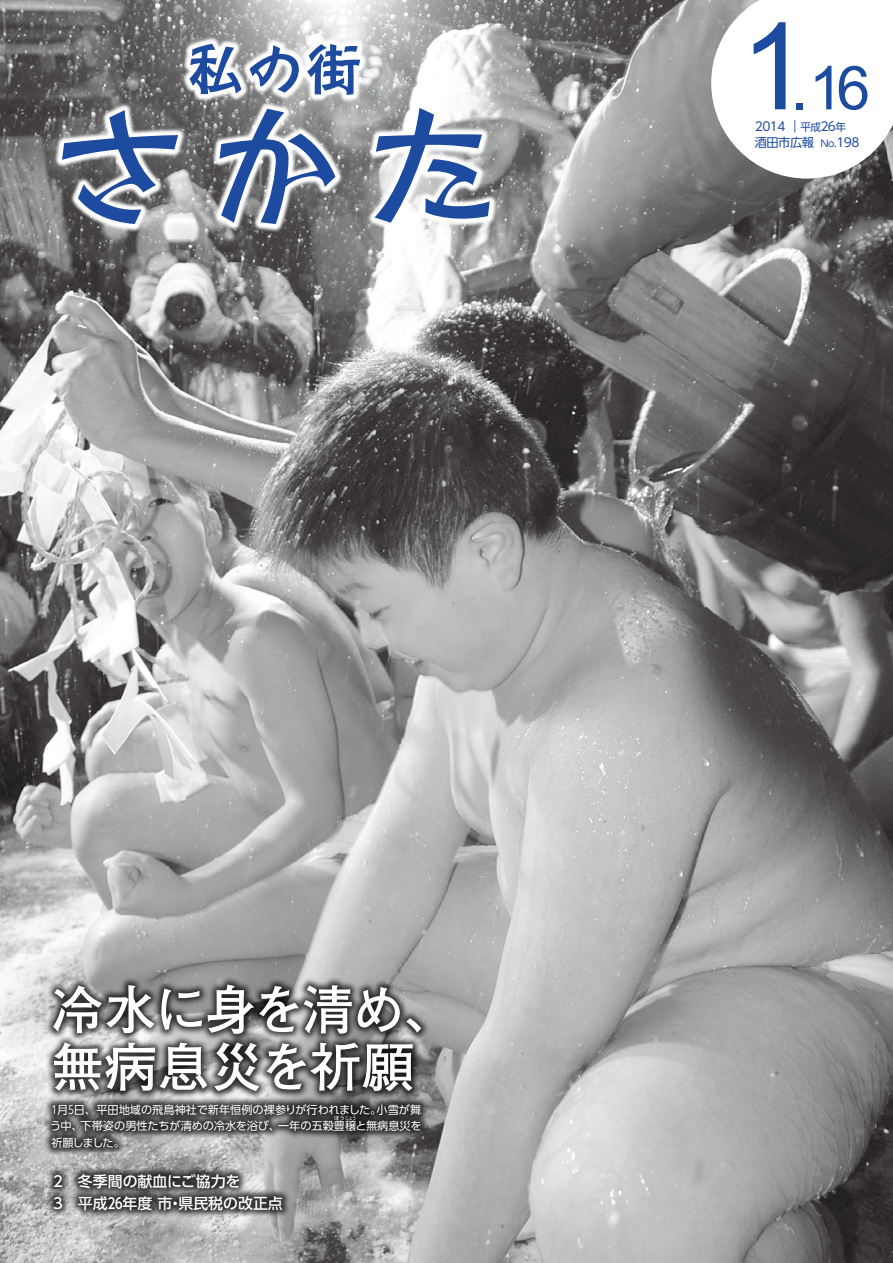
<style>
.page{position:relative;width:893px;height:1263px;background:#fff}
.page>*{position:absolute;margin:0;border:0;box-sizing:border-box;transform-origin:0 0}
.t1{font:60.6px "Arial";color:#1d4b9f}
.t2{font:700 53.1px/57.4px "Futo Go B101 Pro";letter-spacing:-.05em;color:#fff}
.t3{font:500 14.85px/22.4px "UD Shin Go Pro";color:#fff}
.t4{font:12.15px/15.9px "UD Shin Go Pro";letter-spacing:-.04em;color:#1d4b9f}
.t5{font:11.1px/16.5px "UD Shin Go Pro";color:#fff;scale:.8 1}
.t6{font:11.1px "UD Shin Go Pro";color:#fff}
.t7{font:5.25px "UD Shin Go Pro";letter-spacing:.01em;color:#fff}
.s1{font-size:121.2px}
.s2{font-size:10.65px}
.s3{font-size:9.6px}
</style>
<div class="page">
<img style="left:0;top:0;width:893px;height:1263px">
<svg style="left:54px;top:36px;width:444px;height:196px"></svg>
<svg style="left:188px;top:43px;width:54px;height:52px"></svg>
<svg style="left:249px;top:44px;width:51px;height:50px"></svg>
<svg style="left:306px;top:43px;width:55px;height:53px"></svg>
<svg style="left:61px;top:109px;width:118px;height:116px;background:#7b869b"></svg>
<svg style="left:219px;top:108px;width:117px;height:117px"></svg>
<svg style="left:373px;top:107px;width:118px;height:117px"></svg>
<svg style="left:711px;top:0;width:182px;height:179px"></svg>
<div style="left:45px;top:1165px;width:246px;height:54px;background:#000;opacity:.75"></div>
<div style="left:43px;top:1095px;width:386px;height:61px;background:#000;opacity:.75"></div>
<div style="left:45px;top:976px;width:385px;height:124px;background:#000;opacity:.75"></div>
<h1 class="t1" style="left:740px;top:48px;width:131px"><span class="s1">1</span>.16</h1>
<p class="t4" style="left:755px;top:118px;width:106px">2014 ｜<span class="s2">平成</span>２6<span class="s2">年</span>酒田市広報 <span class="s3">Ｎｏ.</span>198</p>
<h2 class="t2" style="left:51px;top:974px;width:407px">冷水に身を清め、無病息災を祈願</h2>
<p class="t5" style="left:50px;top:1101px;width:466px">1月5日、平田地域の飛鳥神社で新年恒例の裸参りが行われました。小雪が舞う中、下帯姿の男性たちが清めの冷水を浴び、一年の五穀豊穣と無病息災を</p>
<p class="t7" style="left:334px;top:1114px;width:24px">ほうじょう</p>
<p class="t6" style="left:51px;top:1133px;width:75px">祈願しました。</p>
<h3 class="t3" style="left:53px;top:1169px;width:231px">2　冬季間の献血にご協力を<br>3　平成26年度 市・県民税の改正点</h3>
</div>
